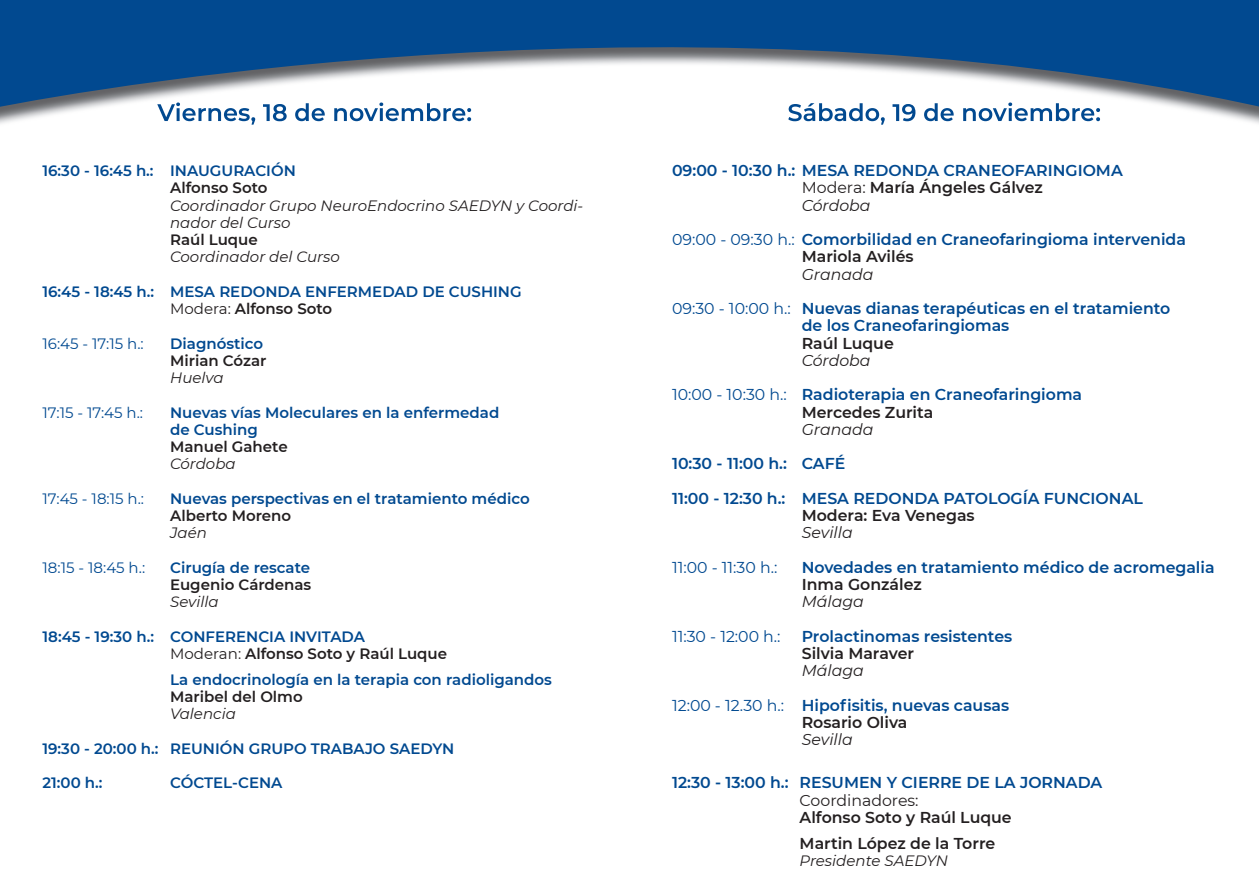
<style>
.page{position:relative;width:1259px;height:893px;background:#fff}
.page>*{position:absolute;margin:0;border:0;box-sizing:border-box;transform-origin:0 0}
.t1{font:600 15.75px/34.5px "Montserrat";color:#014990}
.t2{font:600 15.75px/25.8px "Montserrat";color:#231f20}
.t3{font:15.75px "Montserrat";color:#014990}
.t4{font:italic 15.75px "Montserrat";color:#231f20}
.t5{font:15.75px "Montserrat";color:#231f20}
.t6{font:600 15px/17.2px "Montserrat";color:#014990}
.t7{font:italic 15px/17.2px "Montserrat";color:#231f20}
.t8{font:600 15px "Montserrat";color:#231f20}
.t9{font:15px "Montserrat";color:#014990}
.s1{font-weight:400;color:#231f20}
.s2{color:#231f20}
.s3{font-weight:400;font-style:italic;color:#231f20}
.s4{font-weight:400}
</style>
<div class="page">
<img style="left:0;top:108px;width:1259px;height:16px">
<img style="left:157px;top:108px;width:314px;height:17px">
<img style="left:788px;top:108px;width:312px;height:17px">
<svg style="left:0;top:0;width:1259px;height:108px;fill:#014990"></svg>
<p class="t6" style="left:43px;top:161px;width:255px">16:30 - 16:45 h.: INAUGURACIÓN</p>
<p class="t8" style="left:170px;top:177px;width:99px">Alfonso Soto</p>
<p class="t7" style="left:170px;top:196px;width:415px">Coordinador Grupo NeuroEndocrino SAEDYN y Coordi&shy;nador del Curso</p>
<p class="t8" style="left:170px;top:229px;width:89px">Raúl Luque</p>
<p class="t7" style="left:170px;top:248px;width:171px">Coordinador del Curso</p>
<p class="t6" style="left:170px;top:282px;width:353px;text-indent:-128px">16:45 - 18:45 h.: MESA REDONDA ENFERMEDAD DE CUSHING<br><span class="s1">Modera:</span> <span class="s2">Alfonso Soto</span></p>
<p class="t9" style="left:43px;top:333px;width:103px">16:45 - 17:15 h.:</p>
<p class="t6" style="left:170px;top:334px;width:95px">Diagnóstico</p>
<p class="t8" style="left:170px;top:350px;width:98px">Mirian Cózar</p>
<p class="t7" style="left:170px;top:369px;width:55px">Huelva</p>
<p class="t9" style="left:43px;top:402px;width:102px">17:15 - 17:45 h.:</p>
<p class="t6" style="left:170px;top:403px;width:331px">Nuevas vías Moleculares en la enfermedad de Cushing</p>
<p class="t8" style="left:170px;top:436px;width:119px">Manuel Gahete</p>
<p class="t7" style="left:170px;top:455px;width:67px">Córdoba</p>
<p class="t9" style="left:43px;top:488px;width:103px">17:45 - 18:15 h.:</p>
<p class="t6" style="left:170px;top:489px;width:361px">Nuevas perspectivas en el tratamiento médico</p>
<p class="t8" style="left:170px;top:505px;width:123px">Alberto Moreno</p>
<p class="t7" style="left:170px;top:524px;width:38px">Jaén</p>
<p class="t9" style="left:43px;top:557px;width:104px">18:15 - 18:45 h.:</p>
<p class="t6" style="left:170px;top:558px;width:141px">Cirugía de rescate</p>
<p class="t8" style="left:170px;top:574px;width:143px">Eugenio Cárdenas</p>
<p class="t7" style="left:170px;top:593px;width:50px">Sevilla</p>
<p class="t6" style="left:170px;top:627px;width:278px;text-indent:-128px">18:45 - 19:30 h.: CONFERENCIA INVITADA<br><span class="s1">Moderan:</span> <span class="s2">Alfonso Soto y Raúl Luque</span></p>
<p class="t6" style="left:170px;top:670px;width:383px">La endocrinología en la terapia con radioligandos</p>
<p class="t8" style="left:170px;top:686px;width:134px">Maribel del Olmo</p>
<p class="t7" style="left:170px;top:705px;width:67px">Valencia</p>
<p class="t6" style="left:43px;top:739px;width:413px">19:30 - 20:00 h.: REUNIÓN GRUPO TRABAJO SAEDYN</p>
<p class="t6" style="left:43px;top:774px;width:62px">21:00 h.:</p>
<p class="t6" style="left:170px;top:774px;width:114px">CÓCTEL-CENA</p>
<p class="t1" style="left:801px;top:161px;width:322px;line-height:17.2px;text-indent:-130px">09:00 - 10:30 h.: MESA REDONDA CRANEOFARINGIOMA<br><span class="s1">Modera:</span> <span class="s2">María Ángeles Gálvez<br></span><span class="s3">Córdoba</span></p>
<p class="t1" style="left:801px;top:230px;width:386px;line-height:17.2px;text-indent:-130px"><span class="s4">09:00 - 09:30 h.:</span> Comorbilidad en Craneofaringioma intervenida<br><span class="s2">Mariola Avilés</span></p>
<p class="t1" style="left:672px;top:256px;width:500px;text-indent:130px"><span class="s3">Granada<br></span><span class="s4">09:30 - 10:00 h.:</span> Nuevas dianas terapéuticas en el tratamiento</p>
<p class="t1" style="left:801px;top:308px;width:209px">de los Craneofaringiomas</p>
<p class="t2" style="left:801px;top:329px;width:94px">Raúl Luque</p>
<p class="t1" style="left:672px;top:342px;width:412px;text-indent:130px"><span class="s3">Córdoba<br></span><span class="s4">10:00 - 10:30 h.:</span> Radioterapia en Craneofaringioma</p>
<p class="t2" style="left:801px;top:398px;width:133px">Mercedes Zurita</p>
<p class="t4" style="left:801px;top:418px;width:73px">Granada</p>
<p class="t1" style="left:672px;top:446px;width:472px">10:30 - 11:00 h.: CAFÉ<br>11:00 - 12:30 h.: MESA REDONDA PATOLOGÍA FUNCIONAL</p>
<p class="t2" style="left:801px;top:502px;width:174px">Modera: Eva Venegas</p>
<p class="t4" style="left:801px;top:522px;width:52px">Sevilla</p>
<p class="t3" style="left:672px;top:556px;width:107px">11:00 - 11:30 h.:</p>
<p class="t1" style="left:801px;top:549px;width:414px">Novedades en tratamiento médico de acromegalia</p>
<p class="t2" style="left:801px;top:571px;width:121px">Inma González</p>
<p class="t4" style="left:801px;top:591px;width:64px">Málaga</p>
<p class="t3" style="left:672px;top:625px;width:110px">11:30 - 12:00 h.:</p>
<p class="t1" style="left:801px;top:618px;width:212px">Prolactinomas resistentes</p>
<p class="t2" style="left:801px;top:640px;width:114px">Silvia Maraver</p>
<p class="t1" style="left:672px;top:653px;width:339px;text-indent:130px"><span class="s3">Málaga<br></span><span class="s4">12:00 - 12.30 h.:</span> Hipofisitis, nuevas causas</p>
<p class="t2" style="left:801px;top:709px;width:107px">Rosario Oliva</p>
<p class="t4" style="left:801px;top:729px;width:52px">Sevilla</p>
<p class="t1" style="left:672px;top:765px;width:432px">12:30 - 13:00 h.: RESUMEN Y CIERRE DE LA JORNADA</p>
<p class="t5" style="left:799px;top:789px;width:120px">Coordinadores:</p>
<p class="t2" style="left:799px;top:804px;width:214px">Alfonso Soto y Raúl Luque<br>Martin López de la Torre</p>
<p class="t7" style="left:799px;top:851px;width:150px">Presidente SAEDYN</p>
</div>
